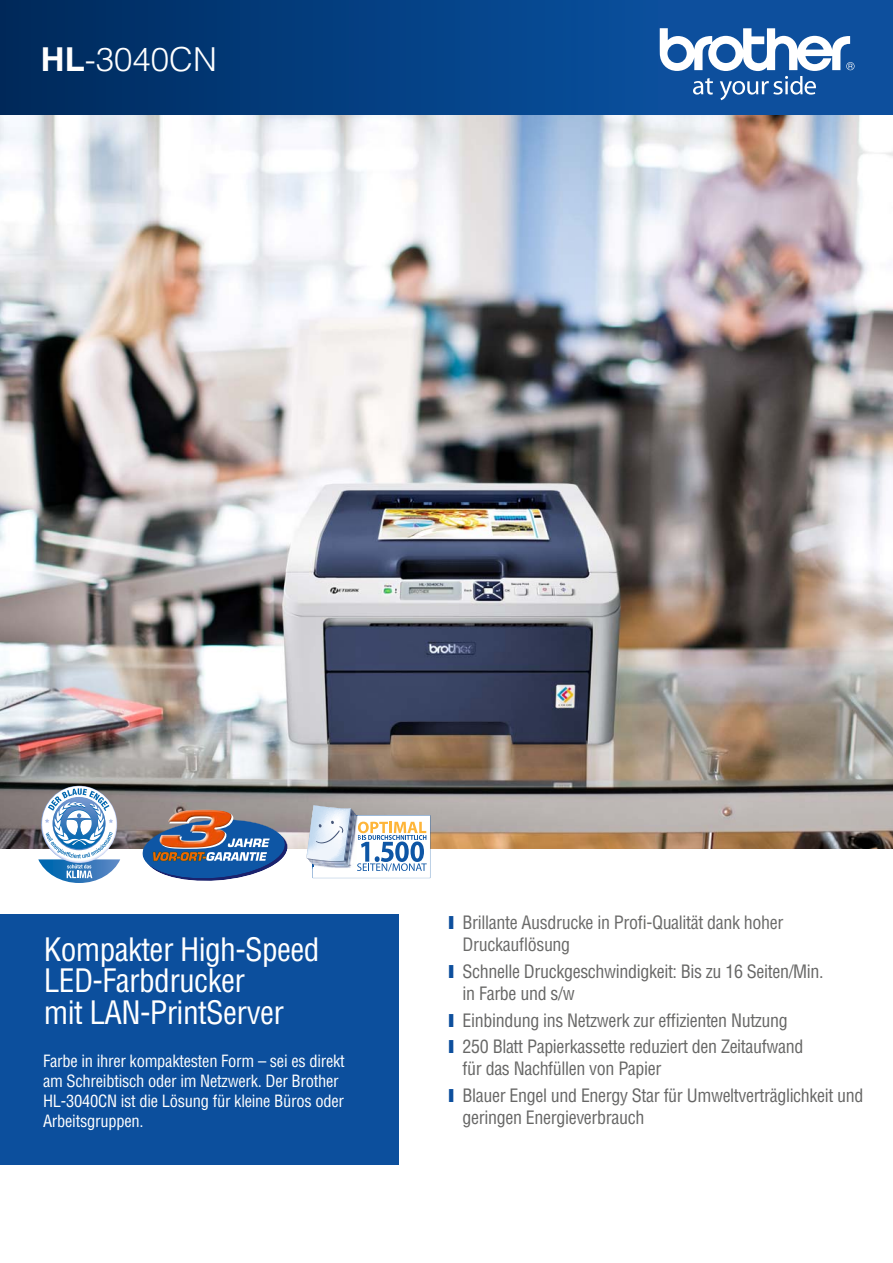
<style>
.page{position:relative;width:893px;height:1263px;background:#fff}
.page>*{position:absolute;margin:0;border:0;box-sizing:border-box;transform-origin:0 0}
.t1{font:300 33px "Helvetica LT";color:#fff}
.t2{font:condensed 31.5px/31.5px "Helvetica LT";letter-spacing:-.02em;color:#fff}
.t3{font:condensed 18px/26.7px "Helvetica LT";letter-spacing:-.02em;color:#676766}
.t4{font:condensed 18px/22.2px "Helvetica LT";letter-spacing:-.02em;color:#6a6a69}
.t5{font:condensed 16.5px/19.8px "Helvetica LT";letter-spacing:-.015em;color:#fff}
.s1{font-weight:700}
.s2{font-weight:900;font-stretch:normal;color:#0d4f9d}
</style>
<div class="page">
<img style="left:0;top:116px;width:893px;height:733px">
<div style="left:0;top:914px;width:399px;height:251px;background:#0c4f9d"></div>
<svg style="left:38px;top:788px;width:82px;height:95px"></svg>
<img style="left:160px;top:810px;width:71px;height:1px">
<img style="left:142px;top:811px;width:145px;height:70px">
<div style="left:0;top:0;width:661px;height:115px;background:linear-gradient(to right,#00295b,#09509f)"></div>
<svg style="left:0;top:115px;width:658px;height:1px"></svg>
<div style="left:658px;top:0;width:235px;height:115px;background:#0d4f9d"></div>
<hr style="left:658px;top:115px;width:235px;height:1px;background:#0c4f9d">
<svg style="left:660px;top:28px;width:194px;height:72px"></svg>
<svg style="left:306px;top:805px;width:124px;height:73px"></svg>
<h1 class="t1" style="left:41px;top:39px;width:178px"><span class="s1">HL</span>-3040CN</h1>
<h2 class="t2" style="left:44px;top:935px;width:277px">Kompakter High-Speed<br>LED-Farbdrucker<br>mit LAN-PrintServer</h2>
<p class="t5" style="left:43px;top:1052px;width:303px">Farbe in ihrer kompaktesten Form – sei es direkt am Schreibtisch oder im Netzwerk. Der Brother HL-3040CN ist die Lösung für kleine Büros oder Arbeitsgruppen.</p>
<p class="t4" style="left:463px;top:912px;width:322px;text-indent:-15px"><span class="s2">I</span> Brillante Ausdrucke in Profi-Qualität dank hoher<br>Druckauflösung</p>
<p class="t3" style="left:463px;top:961px;width:363px;line-height:22.2px;text-indent:-15px"><span class="s2">I</span> Schnelle Druckgeschwindigkeit: Bis zu 16 Seiten/Min. in Farbe und s/w</p>
<p class="t3" style="left:448px;top:1008px;width:357px"><span class="s2">I</span> Einbindung ins Netzwerk zur effizienten Nutzung<br><span class="s2">I</span> 250 Blatt Papierkassette reduziert den Zeitaufwand</p>
<p class="t3" style="left:448px;top:1057px;width:417px;text-indent:15px">für das Nachfüllen von Papier<br><span class="s2">I</span> Blauer Engel und Energy Star für Umweltverträglichkeit und</p>
<p class="t3" style="left:463px;top:1105px;width:183px">geringen Energieverbrauch</p>
</div>
